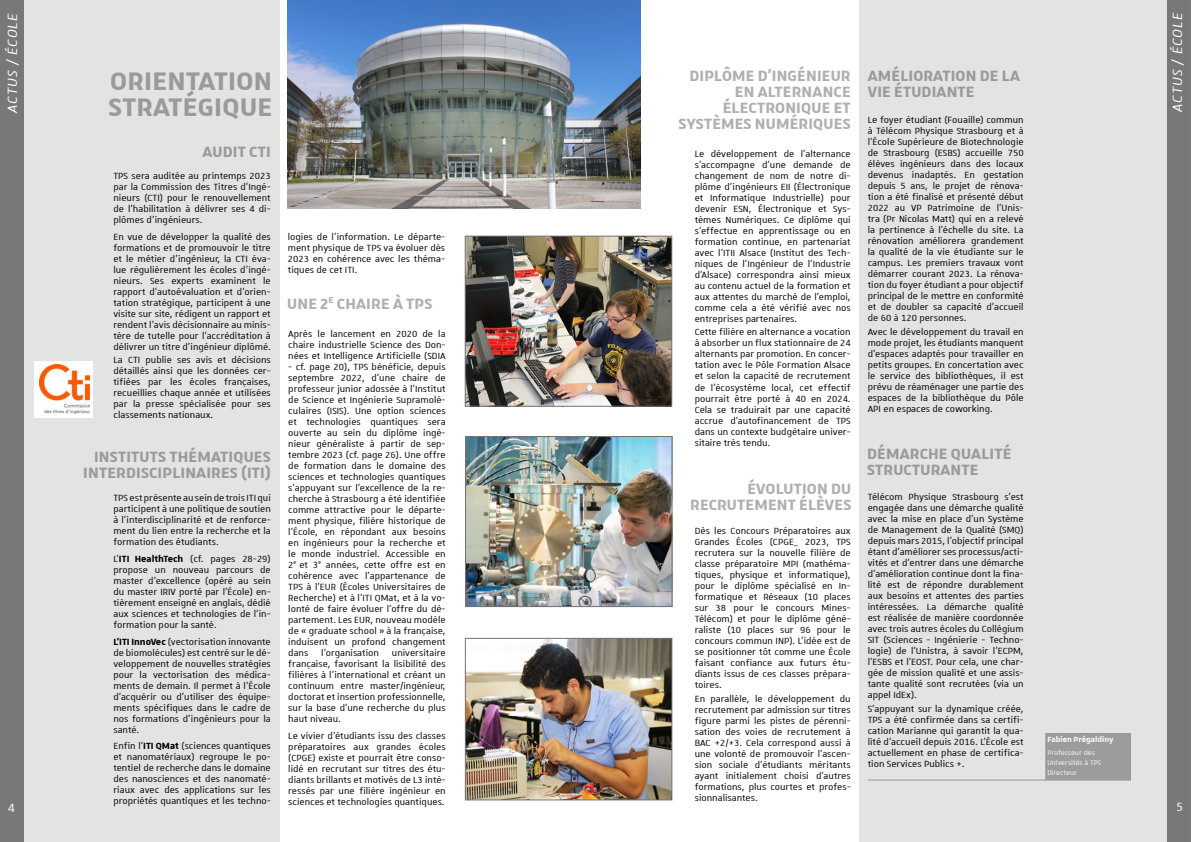
<style>
.page{position:relative;width:1191px;height:842px;background:#fff}
.page>*{position:absolute;margin:0;border:0;box-sizing:border-box;transform-origin:0 0}
.t1{font:700 34px/26px "Unistra A";letter-spacing:.01em;color:#9b9a9a}
.t2{font:700 20px/16px "Unistra A";letter-spacing:.01em;color:#9b9a9a}
.t3{font:700 20px/16px "Unistra A";letter-spacing:.01em;color:#b0afb0;text-align:right}
.t4{font:italic 18px "Unistra A";letter-spacing:.05em;color:#fff}
.t5{font:16px "Unistra A";color:#fff}
.t6{font:12px/11px "Unistra A";color:#000;text-align:justify}
.t7{font:700 10px "Unistra A";color:#fff}
.t8{font:9px/10px "Unistra A";color:#fff}
.s1{font-weight:700}
</style>
<div class="page">
<div style="left:859px;top:0;width:329px;height:842px;background:#e3e3e3"></div>
<div style="left:0;top:0;width:280px;height:842px;background:#e3e3e3"></div>
<hr style="left:867px;top:780px;width:178px;height:1px;background:#858383">
<div style="left:35px;top:361px;width:58px;height:56px;background:#fff"></div>
<img style="left:39px;top:364px;width:50px;height:49px">
<div style="left:1045px;top:733px;width:85px;height:47px;background:#9d9c9c"></div>
<img style="left:288px;top:0;width:353px;height:208px">
<img style="left:467px;top:640px;width:203px;height:158px">
<div style="left:465px;top:638px;width:207px;height:162px;border:1px solid #747373"></div>
<img style="left:467px;top:238px;width:203px;height:166px">
<div style="left:465px;top:236px;width:207px;height:170px;border:1px solid #747373"></div>
<img style="left:467px;top:438px;width:203px;height:167px">
<div style="left:465px;top:436px;width:207px;height:171px;border:1px solid #747373"></div>
<div style="left:0;top:0;width:24px;height:842px;background:#747373"></div>
<div style="left:1166px;top:0;width:25px;height:842px;background:#747373"></div>
<h3 class="t4" style="left:3px;top:113px;width:101px;rotate:-90deg">ACTUS / ÉCOLE</h3>
<h3 class="t4" style="left:1168px;top:112px;width:101px;rotate:-90deg">ACTUS / ÉCOLE</h3>
<h2 class="t3" style="left:678px;top:67px;width:173px">DIPLÔME D’INGÉNIEUR<br>EN ALTERNANCE<br>ÉLECTRONIQUE ET<br>SYSTÈMES NUMÉRIQUES</h2>
<h2 class="t2" style="left:868px;top:67px;width:154px">AMÉLIORATION DE LA<br>VIE ÉTUDIANTE</h2>
<h1 class="t1" style="left:109px;top:67px;width:165px">ORIENTATION<br>STRATÉGIQUE</h1>
<p class="t6" style="left:867px;top:114px;width:157px;text-align:left">Le foyer étudiant (Fouaille) commun à Télécom Physique Strasbourg et à l’École Supérieure de Biotechnologie de Strasbourg (ESBS) accueille 750 élèves ingénieurs dans des locaux devenus inadaptés. En gestation depuis 5 ans, le projet de rénova&shy;tion a été finalisé et présenté début 2022 au VP Patrimoine de l’Unis&shy;tra (Pr Nicolas Matt) qui en a relevé la pertinence à l’échelle du site. La rénovation améliorera grandement la qualité de la vie étudiante sur le campus. Les premiers travaux vont démarrer courant 2023. La rénova&shy;tion du foyer étudiant a pour objectif principal de le mettre en conformité et de doubler sa capacité d’accueil de 60 à 120 personnes.</p>
<p class="t6" style="left:867px;top:326px;width:157px">Avec le développement du travail en mode projet, les étudiants manquent d’espaces adaptés pour travailler en petits groupes. En concertation avec le service des bibliothèques, il est prévu de réaménager une partie des espaces de la bibliothèque du Pôle API en espaces de coworking.</p>
<h2 class="t2" style="left:202px;top:143px;width:70px">AUDIT CTI</h2>
<p class="t6" style="left:694px;top:147px;width:157px">Le développement de l’alternance s’accompagne d’une demande de changement de nom de notre di&shy;plôme d’ingénieurs EII (Électronique et Informatique Industrielle) pour devenir ESN, Électronique et Sys&shy;tèmes Numériques. Ce diplôme qui s’effectue en apprentissage ou en formation continue, en partenariat avec l’ITII Alsace (Institut des Tech&shy;niques de l’Ingénieur de l’Industrie d’Alsace) correspondra ainsi mieux au contenu actuel de la formation et aux attentes du marché de l’emploi, comme cela a été vérifié avec nos entreprises partenaires.</p>
<p class="t6" style="left:694px;top:326px;width:157px">Cette filière en alternance a vocation à absorber un flux stationnaire de 24 alternants par promotion. En concer&shy;tation avec le Pôle Formation Alsace et selon la capacité de recrutement de l’écosystème local, cet effectif pourrait être porté à 40 en 2024.<br>Cela se traduirait par une capacité accrue d’autofinancement de TPS dans un contexte budgétaire univer&shy;sitaire très tendu.</p>
<p class="t6" style="left:113px;top:170px;width:159px">TPS sera auditée au printemps 2023 par la Commission des Titres d’Ingé&shy;nieurs (CTI) pour le renouvellement de l’habilitation à délivrer ses 4 di&shy;plômes d’ingénieurs.</p>
<p class="t6" style="left:113px;top:230px;width:159px">En vue de développer la qualité des formations et de promouvoir le titre et le métier d’ingénieur, la CTI éva&shy;lue régulièrement les écoles d’ingé&shy;nieurs. Ses experts examinent le rapport d’autoévaluation et d’orien&shy;tation stratégique, participent à une visite sur site, rédigent un rapport et rendent l’avis décisionnaire au minis&shy;tère de tutelle pour l’accréditation à délivrer un titre d’ingénieur diplômé.</p>
<p class="t6" style="left:113px;top:354px;width:159px">La CTI publie ses avis et décisions détaillés ainsi que les données cer&shy;tifiées par les écoles françaises, recueillies chaque année et utilisées par la presse spécialisée pour ses classements nationaux.</p>
<p class="t6" style="left:288px;top:231px;width:159px">logies de l'information. Le départe&shy;ment physique de TPS va évoluer dès 2023 en cohérence avec les théma&shy;tiques de cet ITI.</p>
<h2 class="t3" style="left:287px;top:295px;width:147px">UNE 2<sup>E</sup> CHAIRE À TPS</h2>
<p class="t6" style="left:288px;top:328px;width:159px">Après le lancement en 2020 de la chaire industrielle Science des Don&shy;nées et Intelligence Artificielle (SDIA</p>
<p class="t6" style="left:288px;top:361px;width:159px">- cf. page 20), TPS bénéficie, depuis septembre 2022, d’une chaire de professeur junior adossée à l'Institut de Science et Ingénierie Supramolé&shy;culaires (ISIS). Une option sciences et technologies quantiques sera ouverte au sein du diplôme ingé&shy;nieur généraliste à partir de sep&shy;tembre 2023 (cf. page 26). Une offre de formation dans le domaine des sciences et technologies quantiques s’appuyant sur l’excellence de la re&shy;cherche à Strasbourg a été identifiée comme attractive pour le départe&shy;ment physique, filière historique de l’École, en répondant aux besoins en ingénieurs pour la recherche et le monde industriel. Accessible en 2<sup>e</sup> et 3<sup>e</sup> années, cette offre est en cohérence avec l’appartenance de TPS à l’EUR (Écoles Universitaires de Recherche) et à l’ITI QMat, et à la vo&shy;lonté de faire évoluer l’offre du dé&shy;partement. Les EUR, nouveau modèle de « graduate school » à la française, induisent un profond changement dans l’organisation universitaire française, favorisant la lisibilité des filières à l’international et créant un continuum entre master/ingénieur, doctorat et insertion professionnelle, sur la base d’une recherche du plus haut niveau.</p>
<p class="t6" style="left:288px;top:730px;width:159px">Le vivier d’étudiants issu des classes préparatoires aux grandes écoles (CPGE) existe et pourrait être conso&shy;lidé en recrutant sur titres des étu&shy;diants brillants et motivés de L3 inté&shy;ressés par une filière ingénieur en sciences et technologies quantiques.</p>
<h2 class="t2" style="left:867px;top:445px;width:146px">DÉMARCHE QUALITÉ<br>STRUCTURANTE</h2>
<h2 class="t2" style="left:83px;top:448px;width:189px;text-align:center">INSTITUTS THÉMATIQUES<br>INTERDISCIPLINAIRES (ITI)</h2>
<h2 class="t3" style="left:690px;top:480px;width:163px">ÉVOLUTION DU<br>RECRUTEMENT ÉLÈVES</h2>
<p class="t6" style="left:867px;top:491px;width:157px">Télécom Physique Strasbourg s’est engagée dans une démarche qualité avec la mise en place d’un Système de Management de la Qualité (SMQ) depuis mars 2015, l'objectif principal étant d’améliorer ses processus/acti&shy;vités et d’entrer dans une démarche d’amélioration continue dont la fina&shy;lité est de répondre durablement aux besoins et attentes des parties intéressées. La démarche qualité est réalisée de manière coordonnée avec trois autres écoles du Collégium SIT (Sciences - Ingénierie - Techno&shy;logie) de l’Unistra, à savoir l’ECPM, l’ESBS et l’EOST. Pour cela, une char&shy;gée de mission qualité et une assis&shy;tante qualité sont recrutées (via un appel IdEx).</p>
<p class="t6" style="left:867px;top:703px;width:157px">S'appuyant sur la dynamique créée, TPS a été confirmée dans sa certifi&shy;cation Marianne qui garantit la qua&shy;lité d'accueil depuis 2016. L’École est actuellement en phase de certifica&shy;tion Services Publics +.</p>
<p class="t6" style="left:113px;top:492px;width:159px">TPS est présente au sein de trois ITI qui participent à une politique de soutien à l’interdisciplinarité et de renforce&shy;ment du lien entre la recherche et la formation des étudiants.</p>
<p class="t6" style="left:113px;top:553px;width:159px">L’<span class="s1">ITI HealthTech</span> (cf. pages 28-29) propose un nouveau parcours de master d’excellence (opéré au sein du master IRIV porté par l’École) en&shy;tièrement enseigné en anglais, dédié aux sciences et technologies de l'in&shy;formation pour la santé.</p>
<p class="t6" style="left:113px;top:635px;width:159px"><span class="s1">L’ITI InnoVec</span> (vectorisation innovante de biomolécules) est centré sur le dé&shy;veloppement de nouvelles stratégies pour la vectorisation des médica&shy;ments de demain. Il permet à l’École d’acquérir ou d’utiliser des équipe&shy;ments spécifiques dans le cadre de nos formations d’ingénieurs pour la santé.</p>
<p class="t6" style="left:113px;top:740px;width:159px">Enfin l’<span class="s1">ITI QMat</span> (sciences quantiques et nanomatériaux) regroupe le po&shy;tentiel de recherche dans le domaine des nanosciences et des nanomaté&shy;riaux avec des applications sur les propriétés quantiques et les techno-</p>
<p class="t6" style="left:694px;top:525px;width:157px">Dès les Concours Préparatoires aux Grandes Écoles (CPGE_ 2023, TPS recrutera sur la nouvelle filière de classe préparatoire MPI (mathéma&shy;tiques, physique et informatique), pour le diplôme spécialisé en In&shy;formatique et Réseaux (10 places sur 38 pour le concours Mines-Télécom) et pour le diplôme géné&shy;raliste (10 places sur 96 pour le concours commun INP). L’idée est de se positionner tôt comme une École faisant confiance aux futurs étu&shy;diants issus de ces classes prépara&shy;toires.</p>
<p class="t6" style="left:694px;top:692px;width:157px">En parallèle, le développement du recrutement par admission sur titres figure parmi les pistes de pérenni&shy;sation des voies de recrutement à BAC +2/+3. Cela correspond aussi à une volonté de promouvoir l’ascen&shy;sion sociale d’étudiants méritants ayant initialement choisi d’autres formations, plus courtes et profes&shy;sionnalisantes.</p>
<p class="t7" style="left:1047px;top:734px;width:68px">Fabien Prégaldiny</p>
<p class="t8" style="left:1047px;top:747px;width:55px">Professeur des<br>Universités à TPS<br>Directeur</p>
<h3 class="t5" style="left:8px;top:799px;width:9px">4</h3>
<h3 class="t5" style="left:1176px;top:799px;width:9px">5</h3>
</div>
